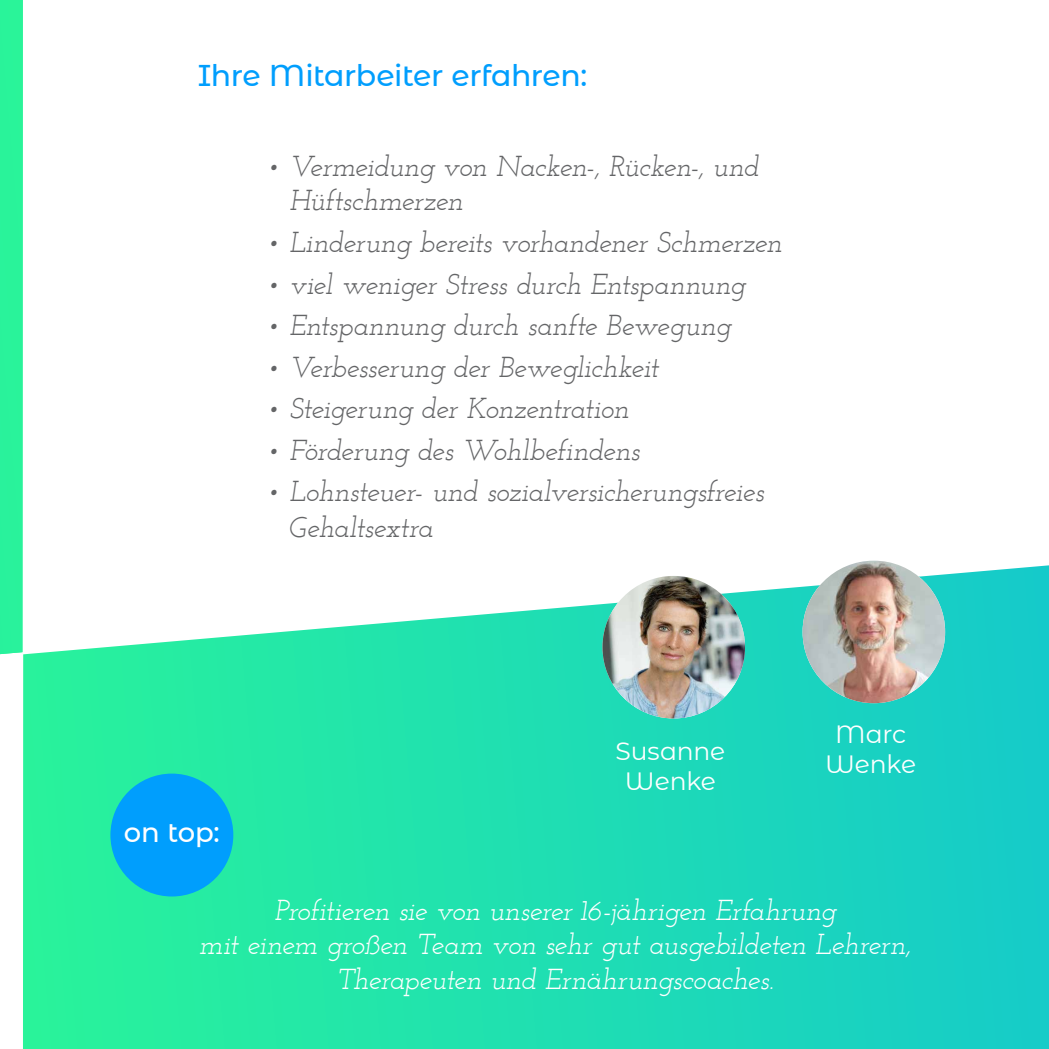
<style>
.page{position:relative;width:1049px;height:1049px;background:#fff}
.page>*{position:absolute;margin:0;border:0;box-sizing:border-box;transform-origin:0 0}
.t1{font:500 30px "Montserrat Alternates";letter-spacing:-.02em;color:#009efd}
.t2{font:italic 28.75px/34.5px "Josefin Slab";letter-spacing:-.02em;color:#646567}
.t3{font:italic 28.75px/34.5px "Josefin Slab";letter-spacing:-.02em;color:#fff;text-align:center}
.t4{font:500 27.5px "Montserrat Alternates";color:#fff}
.t5{font:25px/30px "Montserrat Alternates";letter-spacing:-.005em;color:#fff;text-align:center}
</style>
<div class="page">
<svg style="left:23px;top:565px;width:1026px;height:484px;background:#34e1b9"></svg>
<div style="left:0;top:0;width:23px;height:654px;background:#29f39b"></div>
<div style="left:110px;top:773px;width:123px;height:123px;background:#009efd;border-radius:50%"></div>
<img style="left:602px;top:576px;width:143px;height:142px;border-radius:71px">
<img style="left:802px;top:561px;width:143px;height:142px;border-radius:71px">
<p class="t1" style="left:198px;top:54px;width:391px">Ihre Mitarbeiter erfahren:</p>
<p class="t2" style="left:289px;top:149px;width:471px;text-indent:-22px">• Vermeidung von Nacken-, Rücken-, und<br>Hüftschmerzen</p>
<p class="t2" style="left:267px;top:225px;width:517px">• Linderung bereits vorhandener Schmerzen</p>
<p class="t2" style="left:267px;top:266px;width:480px">• viel weniger Stress durch Entspannung</p>
<p class="t2" style="left:267px;top:308px;width:465px">• Entspannung durch sanfte Bewegung</p>
<p class="t2" style="left:267px;top:350px;width:393px">• Verbesserung der Beweglichkeit</p>
<p class="t2" style="left:267px;top:391px;width:364px">• Steigerung der Konzentration</p>
<p class="t2" style="left:267px;top:433px;width:374px">• Förderung des Wohlbefindens</p>
<p class="t2" style="left:289px;top:474px;width:476px;line-height:36px;text-indent:-22px">• Lohnsteuer- und sozialversicherungsfreies<br>Gehaltsextra</p>
<p class="t4" style="left:124px;top:813px;width:97px">on top:</p>
<p class="t5" style="left:615px;top:735px;width:111px">Susanne<br>Wenke</p>
<p class="t5" style="left:825px;top:718px;width:93px">Marc<br>Wenke</p>
<p class="t3" style="left:199px;top:893px;width:713px">Profitieren sie von unserer 16-jährigen Erfahrung<br>mit einem großen Team von sehr gut ausgebildeten Lehrern,<br>Therapeuten und Ernährungscoaches.</p>
</div>
